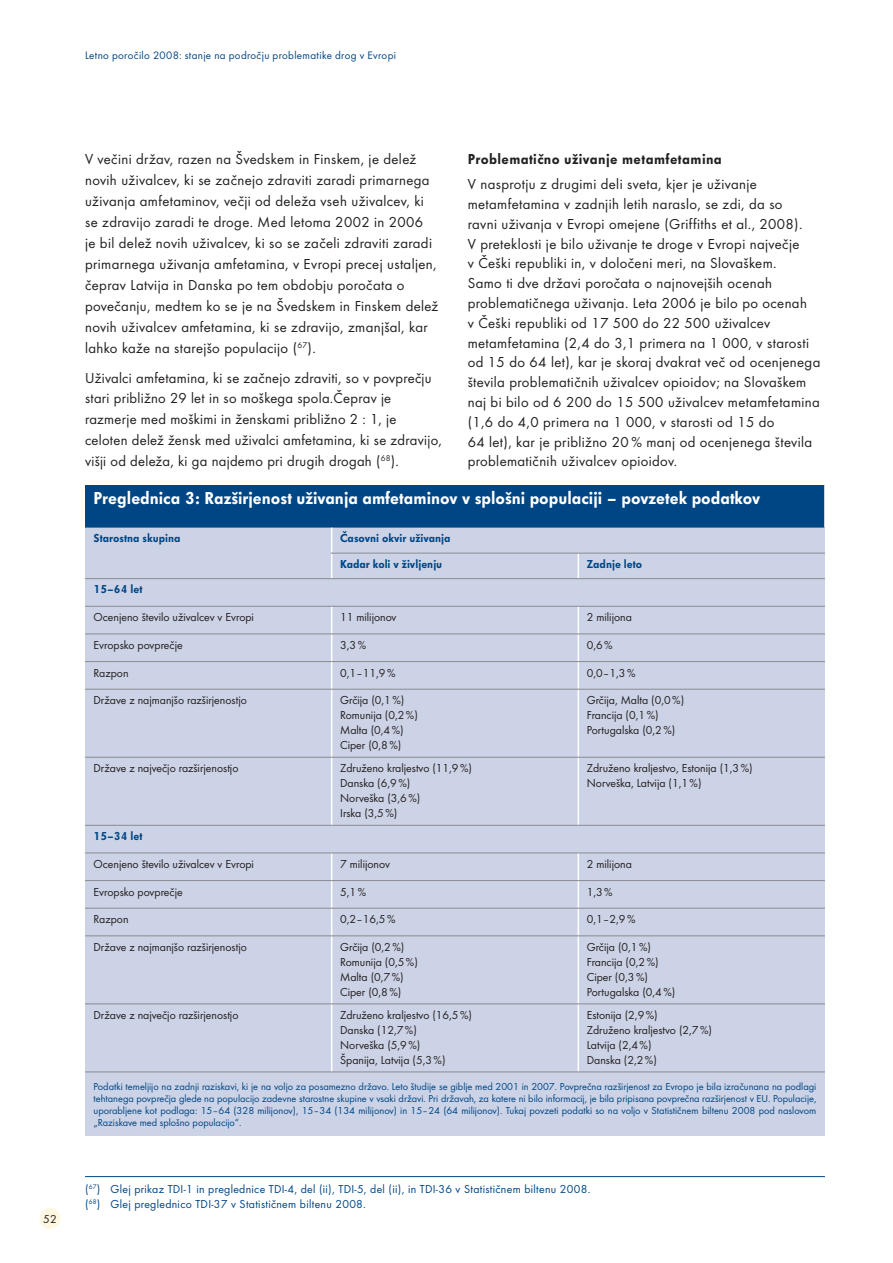
<style>
.page{position:relative;width:893px;height:1263px;background:#fff}
.page>*{position:absolute;margin:0;border:0;box-sizing:border-box;transform-origin:0 0}
.t1{font:800 18px "Futura";color:#fff}
.t2{font:15px/19.8px "Futura Boo";letter-spacing:.025em;color:#231f20}
.t3{font:800 15px "Futura";letter-spacing:.025em;color:#231f20}
.t4{font:12px/15px "Futura Boo";color:#231f20}
.t5{font:12px/15px "Futura Boo";letter-spacing:.025em;color:#004684}
.t6{font:800 12px/25.5px "Futura";color:#004684}
.t7{font:11.25px "Futura Boo";letter-spacing:.03em;color:#004684}
.t8{font:10.5px/12px "Futura Boo";color:#004684;text-align:justify}
</style>
<div class="page">
<div style="left:39px;top:1208px;width:22px;height:21px;background:#fef8e3;border-radius:50%"></div>
<hr style="left:85px;top:1176px;width:740px;height:1px;background:#004684">
<div style="left:85px;top:485px;width:740px;height:651px;background:#ccd3e6"></div>
<div style="left:85px;top:485px;width:740px;height:43px;background:#004684"></div>
<svg style="left:85px;top:528px;width:740px;height:543px"></svg>
<hr style="left:824px;top:485px;width:2px;height:43px;background:#fff">
<svg style="left:331px;top:528px;width:1px;height:50px"></svg>
<svg style="left:578px;top:554px;width:1px;height:24px"></svg>
<svg style="left:331px;top:607px;width:1px;height:82px"></svg>
<svg style="left:578px;top:607px;width:1px;height:82px"></svg>
<hr style="left:331px;top:689px;width:1px;height:68px;background:#fff">
<hr style="left:578px;top:689px;width:1px;height:68px;background:#fff">
<hr style="left:331px;top:758px;width:1px;height:67px;background:#fff">
<hr style="left:578px;top:758px;width:1px;height:67px;background:#fff">
<svg style="left:331px;top:853px;width:1px;height:82px"></svg>
<svg style="left:578px;top:853px;width:1px;height:82px"></svg>
<hr style="left:331px;top:936px;width:1px;height:67px;background:#fff">
<hr style="left:578px;top:936px;width:1px;height:67px;background:#fff">
<hr style="left:331px;top:1004px;width:1px;height:67px;background:#fff">
<hr style="left:578px;top:1004px;width:1px;height:67px;background:#fff">
<hr style="left:85px;top:578px;width:247px;height:1px;background:#8a8c8f">
<hr style="left:332px;top:578px;width:246px;height:1px;background:#8a8c8f">
<hr style="left:578px;top:578px;width:247px;height:1px;background:#8a8c8f">
<hr style="left:85px;top:606px;width:247px;height:1px;background:#8a8c8f">
<hr style="left:332px;top:606px;width:246px;height:1px;background:#8a8c8f">
<hr style="left:578px;top:606px;width:247px;height:1px;background:#8a8c8f">
<hr style="left:85px;top:633px;width:247px;height:1px;background:#8a8c8f">
<hr style="left:332px;top:633px;width:246px;height:1px;background:#8a8c8f">
<hr style="left:578px;top:633px;width:247px;height:1px;background:#8a8c8f">
<hr style="left:85px;top:661px;width:247px;height:1px;background:#8a8c8f">
<hr style="left:332px;top:661px;width:246px;height:1px;background:#8a8c8f">
<hr style="left:578px;top:661px;width:247px;height:1px;background:#8a8c8f">
<hr style="left:85px;top:689px;width:247px;height:1px;background:#8a8c8f">
<hr style="left:332px;top:689px;width:246px;height:1px;background:#8a8c8f">
<hr style="left:578px;top:689px;width:247px;height:1px;background:#8a8c8f">
<hr style="left:85px;top:757px;width:247px;height:1px;background:#8a8c8f">
<hr style="left:332px;top:757px;width:246px;height:1px;background:#8a8c8f">
<hr style="left:578px;top:757px;width:247px;height:1px;background:#8a8c8f">
<hr style="left:85px;top:825px;width:247px;height:1px;background:#8a8c8f">
<hr style="left:332px;top:825px;width:246px;height:1px;background:#8a8c8f">
<hr style="left:578px;top:825px;width:247px;height:1px;background:#8a8c8f">
<hr style="left:85px;top:852px;width:247px;height:1px;background:#8a8c8f">
<hr style="left:332px;top:852px;width:246px;height:1px;background:#8a8c8f">
<hr style="left:578px;top:852px;width:247px;height:1px;background:#8a8c8f">
<hr style="left:85px;top:880px;width:247px;height:1px;background:#8a8c8f">
<hr style="left:332px;top:880px;width:246px;height:1px;background:#8a8c8f">
<hr style="left:578px;top:880px;width:247px;height:1px;background:#8a8c8f">
<hr style="left:85px;top:908px;width:247px;height:1px;background:#8a8c8f">
<hr style="left:332px;top:908px;width:246px;height:1px;background:#8a8c8f">
<hr style="left:578px;top:908px;width:247px;height:1px;background:#8a8c8f">
<hr style="left:85px;top:935px;width:247px;height:1px;background:#8a8c8f">
<hr style="left:332px;top:935px;width:246px;height:1px;background:#8a8c8f">
<hr style="left:578px;top:935px;width:247px;height:1px;background:#8a8c8f">
<hr style="left:85px;top:1003px;width:247px;height:1px;background:#8a8c8f">
<hr style="left:332px;top:1003px;width:246px;height:1px;background:#8a8c8f">
<hr style="left:578px;top:1003px;width:247px;height:1px;background:#8a8c8f">
<hr style="left:85px;top:1071px;width:247px;height:1px;background:#8a8c8f">
<hr style="left:332px;top:1071px;width:246px;height:1px;background:#8a8c8f">
<hr style="left:578px;top:1071px;width:247px;height:1px;background:#8a8c8f">
<hr style="left:331px;top:553px;width:247px;height:1px;background:#8a8c8f">
<hr style="left:578px;top:553px;width:247px;height:1px;background:#8a8c8f">
<p class="t7" style="left:85px;top:49px;width:312px">Letno poročilo 2008: stanje na področju problematike drog v Evropi</p>
<p class="t4" style="left:43px;top:1211px;width:15px">52</p>
<p class="t2" style="left:85px;top:149px;width:355px;line-height:21px">V večini držav, razen na Švedskem in Finskem, je delež novih uživalcev, ki se začnejo zdraviti zaradi primarnega uživanja amfetaminov, večji od deleža vseh uživalcev, ki se zdravijo zaradi te droge. Med letoma 2002 in 2006<br>je bil delež novih uživalcev, ki so se začeli zdraviti zaradi primarnega uživanja amfetamina, v Evropi precej ustaljen, čeprav Latvija in Danska po tem obdobju poročata o povečanju, medtem ko se je na Švedskem in Finskem delež novih uživalcev amfetamina, ki se zdravijo, zmanjšal, kar lahko kaže na starejšo populacijo (<sup>67</sup>).</p>
<p class="t2" style="left:85px;top:367px;width:358px;line-height:21px">Uživalci amfetamina, ki se začnejo zdraviti, so v povprečju stari približno 29 let in so moškega spola.Čeprav je razmerje med moškimi in ženskami približno 2 : 1, je celoten delež žensk med uživalci amfetamina, ki se zdravijo, višji od deleža, ki ga najdemo pri drugih drogah (<sup>68</sup>).</p>
<p class="t3" style="left:468px;top:150px;width:256px">Problematično uživanje metamfetamina</p>
<p class="t2" style="left:468px;top:174px;width:354px">V nasprotju z drugimi deli sveta, kjer je uživanje metamfetamina v zadnjih letih naraslo, se zdi, da so<br>ravni uživanja v Evropi omejene (Griffiths et al., 2008).<br>V preteklosti je bilo uživanje te droge v Evropi največje<br>v Češki republiki in, v določeni meri, na Slovaškem.<br>Samo ti dve državi poročata o najnovejših ocenah problematičnega uživanja. Leta 2006 je bilo po ocenah<br>v Češki republiki od 17 500 do 22 500 uživalcev metamfetamina (2,4 do 3,1 primera na 1 000, v starosti od 15 do 64 let), kar je skoraj dvakrat več od ocenjenega števila problematičnih uživalcev opioidov; na Slovaškem naj bi bilo od 6 200 do 15 500 uživalcev metamfetamina (1,6 do 4,0 primera na 1 000, v starosti od 15 do<br>64 let), kar je približno 20 % manj od ocenjenega števila problematičnih uživalcev opioidov.</p>
<p class="t1" style="left:94px;top:487px;width:668px">Preglednica 3: Razširjenost uživanja amfetaminov v splošni populaciji – povzetek podatkov</p>
<p class="t6" style="left:94px;top:525px;width:89px">Starostna skupina</p>
<p class="t6" style="left:340px;top:525px;width:112px">Časovni okvir uživanja<br>Kadar koli v življenju</p>
<p class="t6" style="left:587px;top:551px;width:57px">Zadnje leto</p>
<p class="t6" style="left:94px;top:577px;width:50px">15–64 let</p>
<p class="t4" style="left:94px;top:610px;width:162px">Ocenjeno število uživalcev v Evropi</p>
<p class="t4" style="left:340px;top:610px;width:58px">11 milijonov</p>
<p class="t4" style="left:587px;top:610px;width:47px">2 milijona</p>
<p class="t4" style="left:94px;top:637px;width:91px">Evropsko povprečje</p>
<p class="t4" style="left:340px;top:637px;width:27px">3,3%</p>
<p class="t4" style="left:587px;top:637px;width:27px">0,6%</p>
<p class="t4" style="left:94px;top:665px;width:37px">Razpon</p>
<p class="t4" style="left:340px;top:665px;width:57px">0,1–11,9%</p>
<p class="t4" style="left:587px;top:665px;width:50px">0,0–1,3%</p>
<p class="t4" style="left:94px;top:693px;width:155px">Države z najmanjšo razširjenostjo</p>
<p class="t4" style="left:340px;top:693px;width:79px">Grčija (0,1%)<br>Romunija (0,2%)<br>Malta (0,4%)<br>Ciper (0,8%)</p>
<p class="t4" style="left:587px;top:693px;width:99px">Grčija, Malta (0,0%)<br>Francija (0,1%)<br>Portugalska (0,2%)</p>
<p class="t4" style="left:94px;top:761px;width:146px">Države z največjo razširjenostjo</p>
<p class="t4" style="left:340px;top:761px;width:133px">Združeno kraljestvo (11,9%)<br>Danska (6,9%)<br>Norveška (3,6%)<br>Irska (3,5%)</p>
<p class="t4" style="left:587px;top:761px;width:167px">Združeno kraljestvo, Estonija (1,3%)<br>Norveška, Latvija (1,1%)</p>
<p class="t6" style="left:94px;top:823px;width:50px">15–34 let</p>
<p class="t4" style="left:94px;top:856px;width:162px">Ocenjeno število uživalcev v Evropi</p>
<p class="t4" style="left:340px;top:856px;width:51px">7 milijonov</p>
<p class="t4" style="left:587px;top:856px;width:47px">2 milijona</p>
<p class="t4" style="left:94px;top:884px;width:91px">Evropsko povprečje</p>
<p class="t4" style="left:340px;top:884px;width:27px">5,1%</p>
<p class="t4" style="left:587px;top:884px;width:27px">1,3%</p>
<p class="t4" style="left:94px;top:912px;width:37px">Razpon</p>
<p class="t4" style="left:340px;top:912px;width:57px">0,2–16,5%</p>
<p class="t4" style="left:587px;top:912px;width:50px">0,1–2,9%</p>
<p class="t4" style="left:94px;top:939px;width:155px">Države z najmanjšo razširjenostjo</p>
<p class="t4" style="left:340px;top:939px;width:79px">Grčija (0,2%)<br>Romunija (0,5%)<br>Malta (0,7%)<br>Ciper (0,8%)</p>
<p class="t4" style="left:587px;top:939px;width:90px">Grčija (0,1%)<br>Francija (0,2%)<br>Ciper (0,3%)<br>Portugalska (0,4%)</p>
<p class="t4" style="left:94px;top:1007px;width:146px">Države z največjo razširjenostjo</p>
<p class="t4" style="left:340px;top:1007px;width:133px">Združeno kraljestvo (16,5%)<br>Danska (12,7%)<br>Norveška (5,9%)<br>Španija, Latvija (5,3%)</p>
<p class="t4" style="left:587px;top:1007px;width:127px">Estonija (2,9%)<br>Združeno kraljestvo (2,7%)<br>Latvija (2,4%)<br>Danska (2,2%)</p>
<p class="t8" style="left:94px;top:1080px;width:724px">Podatki temeljijo na zadnji raziskavi, ki je na voljo za posamezno državo. Leto študije se giblje med 2001 in 2007. Povprečna razširjenost za Evropo je bila izračunana na podlagi tehtanega povprečja glede na populacijo zadevne starostne skupine v vsaki državi. Pri državah, za katere ni bilo informacij, je bila pripisana povprečna razširjenost v EU. Populacije, uporabljene kot podlaga: 15–64 (328 milijonov), 15–34 (134 milijonov) in 15–24 (64 milijonov). Tukaj povzeti podatki so na voljo v Statističnem biltenu 2008 pod naslovom „Raziskave med splošno populacijo“.</p>
<p class="t5" style="left:85px;top:1181px;width:507px">(<sup>67</sup>) Glej prikaz TDI-1 in preglednice TDI-4, del (ii), TDI-5, del (ii), in TDI-36 v Statističnem biltenu 2008. (<sup>68</sup>) Glej preglednico TDI-37 v Statističnem biltenu 2008.</p>
</div>
